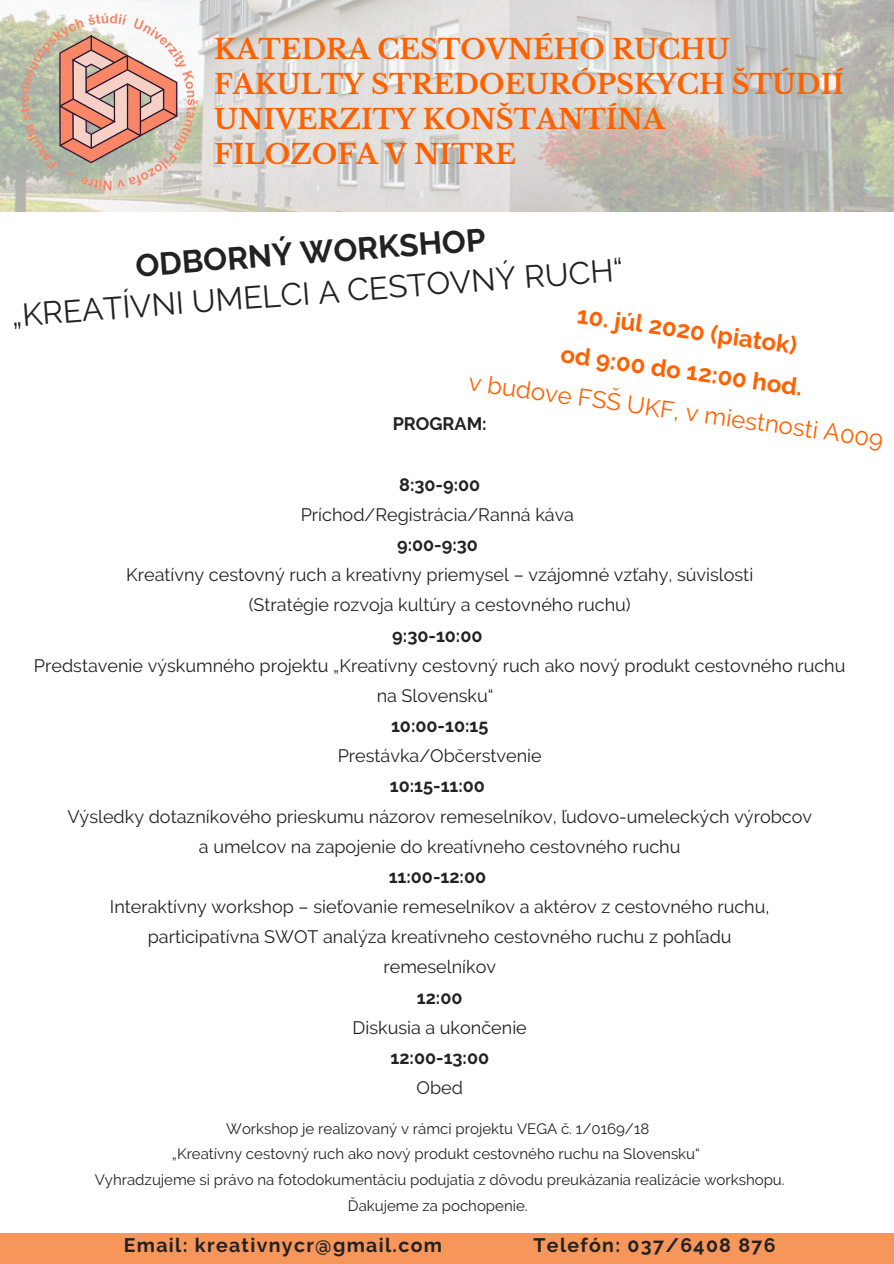
<style>
.page{position:relative;width:894px;height:1264px;background:#fff}
.page>*{position:absolute;margin:0;border:0;box-sizing:border-box;transform-origin:0 0}
.t1{font:31.5px "Raleway";color:#222}
.t2{font:700 31.5px "Raleway";color:#222}
.t3{font:700 27px/35px "Libre Baskerville";color:#ff6100}
.t4{font:700 24px "Raleway";color:#ff6100}
.t5{font:24px "Raleway";color:#ff6100}
.t6{font:700 19.5px "Raleway";letter-spacing:.07em;color:#222}
.t7{font:18px/30.2px "Raleway";color:#222;text-align:center}
.t8{font:700 18px "Raleway";color:#222}
.t9{font:15px/25.7px "Raleway";color:#222;text-align:center}
</style>
<div class="page">
<div style="left:0;top:1233px;width:893px;height:30px;background:#f6965a"></div>
<img style="left:0;top:0;width:893px;height:211px">
<img style="left:0;top:14px;width:257px;height:176px">
<h2 class="t3" style="left:214px;top:32px;width:631px">KATEDRA CESTOVNÉHO RUCHU<br>FAKULTY STREDOEURÓPSKYCH ŠTÚDIÍ<br>UNIVERZITY KONŠTANTÍNA<br>FILOZOFA V NITRE</h2>
<h1 class="t2" style="left:134px;top:246px;width:352px;rotate:-4deg">ODBORNÝ WORKSHOP</h1>
<h1 class="t1" style="left:10px;top:295px;width:615px;rotate:-4deg">„KREATÍVNI UMELCI A CESTOVNÝ RUCH“</h1>
<h3 class="t4" style="left:579px;top:301px;width:223px;rotate:8deg">10. júl 2020 (piatok)</h3>
<h3 class="t5" style="left:470px;top:367px;width:420px;rotate:8deg">v budove FSŠ UKF, v miestnosti A009</h3>
<h3 class="t4" style="left:562px;top:339px;width:245px;rotate:8deg">od 9:00 do 12:00 hod.</h3>
<p class="t8" style="left:392px;top:413px;width:95px">PROGRAM:</p>
<p class="t8" style="left:399px;top:474px;width:83px">8:30-9:00</p>
<p class="t7" style="left:301px;top:499px;width:275px">Príchod/Registrácia/Ranná káva</p>
<p class="t8" style="left:397px;top:534px;width:82px">9:00-9:30</p>
<p class="t7" style="left:126px;top:560px;width:628px">Kreatívny cestovný ruch a kreatívny priemysel – vzájomné vzťahy, súvislosti (Stratégie rozvoja kultúry a cestovného ruchu)</p>
<p class="t8" style="left:392px;top:624px;width:92px">9:30-10:00</p>
<p class="t7" style="left:34px;top:650px;width:812px">Predstavenie výskumného projektu „Kreatívny cestovný ruch ako nový produkt cestovného ruchu na Slovensku“</p>
<p class="t8" style="left:391px;top:715px;width:99px">10:00-10:15</p>
<p class="t7" style="left:337px;top:740px;width:205px">Prestávka/Občerstvenie</p>
<p class="t8" style="left:390px;top:775px;width:97px">10:15-11:00</p>
<p class="t7" style="left:67px;top:801px;width:746px">Výsledky dotazníkového prieskumu názorov remeselníkov, ľudovo-umeleckých výrobcov a umelcov na zapojenie do kreatívneho cestovného ruchu</p>
<p class="t8" style="left:388px;top:866px;width:99px">11:00-12:00</p>
<p class="t7" style="left:110px;top:891px;width:661px">Interaktívny workshop – sieťovanie remeselníkov a aktérov z cestovného ruchu, participatívna SWOT analýza kreatívneho cestovného ruchu z pohľadu remeselníkov</p>
<p class="t8" style="left:417px;top:986px;width:47px">12:00</p>
<p class="t7" style="left:352px;top:1012px;width:176px">Diskusia a ukončenie</p>
<p class="t8" style="left:390px;top:1046px;width:100px">12:00-13:00</p>
<p class="t7" style="left:416px;top:1072px;width:48px">Obed</p>
<p class="t9" style="left:95px;top:1115px;width:691px">Workshop je realizovaný v rámci projektu VEGA č. 1/0169/18<br>„Kreatívny cestovný ruch ako nový produkt cestovného ruchu na Slovensku“<br>Vyhradzujeme si právo na fotodokumentáciu podujatia z dôvodu preukázania realizácie workshopu.<br>Ďakujeme za pochopenie.</p>
<p class="t6" style="left:124px;top:1233px;width:319px">Email: kreativnycr@gmail.com</p>
<p class="t6" style="left:533px;top:1233px;width:243px">Telefón: 037/6408 876</p>
</div>
